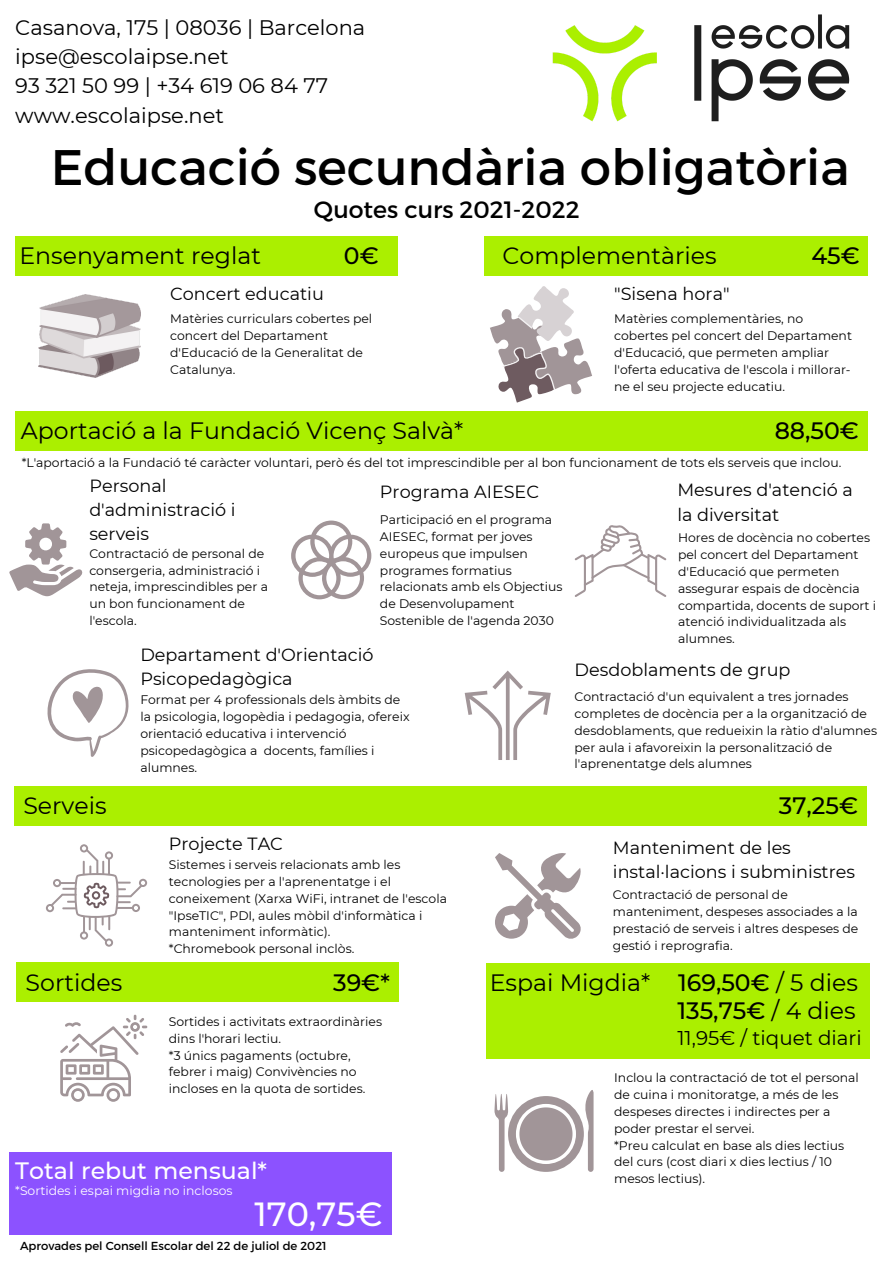
<style>
.page{position:relative;width:893px;height:1263px;background:#fff}
.page>*{position:absolute;margin:0;border:0;box-sizing:border-box;transform-origin:0 0}
.t1{font:49.88px "Montserrat";color:#000}
.t2{font:500 33.38px "Montserrat";color:#fff}
.t3{font:23.62px "Montserrat";color:#000}
.t4{font:500 23.62px "Montserrat";color:#000}
.t5{font:500 23.62px "Montserrat";color:#fff}
.t6{font:21px "Montserrat";color:#000}
.t7{font:19.88px "Montserrat";color:#000}
.t8{font:17.62px/24.2px "Montserrat";color:#000}
.t9{font:12.38px/16.9px "Montserrat";color:#000}
.t10{font:12.38px "Montserrat";color:#fff}
.t11{font:11.62px "Montserrat";color:#000}
.s1{font-weight:400}
</style>
<div class="page">
<img style="left:552px;top:14px;width:298px;height:108px">
<div style="left:15px;top:236px;width:382px;height:39px;background:#abef00"></div>
<div style="left:484px;top:236px;width:384px;height:39px;background:#abef00"></div>
<div style="left:15px;top:411px;width:853px;height:39px;background:#abef00"></div>
<div style="left:14px;top:786px;width:852px;height:40px;background:#abef00"></div>
<div style="left:17px;top:963px;width:382px;height:39px;background:#abef00"></div>
<div style="left:485px;top:963px;width:384px;height:95px;background:#abef00"></div>
<div style="left:10px;top:1152px;width:382px;height:83px;background:#8c52ff"></div>
<img style="left:38px;top:294px;width:102px;height:83px">
<svg style="left:490px;top:286px;width:102px;height:117px"></svg>
<svg style="left:574px;top:525px;width:92px;height:72px"></svg>
<svg style="left:46px;top:844px;width:101px;height:103px"></svg>
<svg style="left:495px;top:853px;width:86px;height:86px"></svg>
<svg style="left:60px;top:1015px;width:87px;height:87px"></svg>
<svg style="left:494px;top:1090px;width:99px;height:82px"></svg>
<svg style="left:465px;top:670px;width:86px;height:90px"></svg>
<svg style="left:47px;top:669px;width:82px;height:88px"></svg>
<svg style="left:9px;top:523px;width:73px;height:73px"></svg>
<svg style="left:291px;top:520px;width:80px;height:79px"></svg>
<p class="t6" style="left:15px;top:14px;width:352px">Casanova, 175 | 08036 | Barcelona</p>
<p class="t6" style="left:15px;top:44px;width:215px">ipse@escolaipse.net</p>
<p class="t6" style="left:15px;top:73px;width:314px">93 321 50 99 | +34 619 06 84 77</p>
<p class="t6" style="left:15px;top:102px;width:210px">www.escolaipse.net</p>
<p class="t1" style="left:51px;top:135px;width:800px">Educació secundària obligatòria</p>
<p class="t3" style="left:314px;top:194px;width:267px">Quotes curs 2021-2022</p>
<p class="t3" style="left:19px;top:241px;width:243px">Ensenyament reglat</p>
<p class="t4" style="left:344px;top:241px;width:36px">0€</p>
<p class="t3" style="left:502px;top:241px;width:216px">Complementàries</p>
<p class="t4" style="left:811px;top:241px;width:50px">45€</p>
<p class="t8" style="left:170px;top:282px;width:155px">Concert educatiu</p>
<p class="t8" style="left:614px;top:282px;width:117px">"Sisena hora"</p>
<p class="t9" style="left:614px;top:310px;width:239px">Matèries complementàries, no cobertes pel concert del Departament d'Educació, que permeten ampliar l'oferta educativa de l'escola i millorar&shy;ne el seu projecte educatiu.</p>
<p class="t9" style="left:170px;top:310px;width:204px">Matèries curriculars cobertes pel concert del Departament d'Educació de la Generalitat de<br>Catalunya.</p>
<p class="t3" style="left:21px;top:416px;width:444px">Aportació a la Fundació Vicenç Salvà*</p>
<p class="t4" style="left:774px;top:416px;width:86px">88,50€</p>
<p class="t9" style="left:22px;top:454px;width:821px">*L'aportació a la Fundació té caràcter voluntari, però és del tot imprescindible per al bon funcionament de tots els serveis que inclou.</p>
<p class="t8" style="left:89px;top:473px;width:148px">Personal d'administració i serveis</p>
<p class="t9" style="left:89px;top:545px;width:180px">Contractació de personal de consergeria, administració i neteja, imprescindibles per a un bon funcionament de l'escola.</p>
<p class="t8" style="left:380px;top:480px;width:161px">Programa AIESEC</p>
<p class="t9" style="left:380px;top:511px;width:184px">Participació en el programa<br>AIESEC, format per joves europeus que impulsen programes formatius relacionats amb els Objectius de Desenvolupament<br>Sostenible de l'agenda 2030</p>
<p class="t3" style="left:23px;top:791px;width:85px">Serveis</p>
<p class="t8" style="left:140px;top:643px;width:235px">Departament d'Orientació<br>Psicopedagògica</p>
<p class="t9" style="left:140px;top:691px;width:271px">Format per 4 professionals dels àmbits de la psicologia, logopèdia i pedagogia, ofereix orientació educativa i intervenció psicopedagògica a docents, famílies i alumnes.</p>
<p class="t8" style="left:169px;top:832px;width:116px">Projecte TAC</p>
<p class="t9" style="left:169px;top:856px;width:279px">Sistemes i serveis relacionats amb les tecnologies per a l'aprenentatge i el coneixement (Xarxa WiFi, intranet de l'escola "IpseTIC", PDI, aules mòbil d'informàtica i manteniment informàtic).</p>
<p class="t9" style="left:169px;top:940px;width:187px">*Chromebook personal inclòs.</p>
<p class="t8" style="left:677px;top:478px;width:177px">Mesures d'atenció a la diversitat</p>
<p class="t9" style="left:678px;top:529px;width:199px">Hores de docència no cobertes pel concert del Departament d'Educació que permeten assegurar espais de docència compartida, docents de suport i atenció individualitzada als alumnes.</p>
<p class="t8" style="left:574px;top:658px;width:217px">Desdoblaments de grup</p>
<p class="t9" style="left:574px;top:688px;width:304px">Contractació d'un equivalent a tres jornades completes de docència per a la organització de desdoblaments, que redueixin la ràtio d'alumnes per aula i afavoreixin la personalització de l'aprenentatge dels alumnes</p>
<p class="t4" style="left:779px;top:791px;width:81px">37,25€</p>
<p class="t8" style="left:613px;top:835px;width:244px">Manteniment de les instal·lacions i subministres</p>
<p class="t9" style="left:613px;top:886px;width:247px">Contractació de personal de manteniment, despeses associades a la prestació de serveis i altres despeses de gestió i reprografia.</p>
<p class="t3" style="left:26px;top:968px;width:98px">Sortides</p>
<p class="t4" style="left:333px;top:968px;width:58px">39€*</p>
<p class="t3" style="left:490px;top:968px;width:162px">Espai Migdia*</p>
<p class="t4" style="left:678px;top:968px;width:181px">169,50€ <span class="s1">/ 5 dies</span></p>
<p class="t9" style="left:169px;top:1013px;width:215px">Sortides i activitats extraordinàries dins l'horari lectiu.</p>
<p class="t9" style="left:169px;top:1047px;width:198px">*3 únics pagaments (octubre, febrer i maig) Convivències no incloses en la quota de sortides.</p>
<p class="t5" style="left:15px;top:1156px;width:253px">Total rebut mensual*</p>
<p class="t2" style="left:254px;top:1194px;width:130px">170,75€</p>
<p class="t10" style="left:15px;top:1183px;width:219px">*Sortides i espai migdia no inclosos</p>
<p class="t11" style="left:20px;top:1238px;width:308px">Aprovades pel Consell Escolar del 22 de juliol de 2021</p>
<p class="t4" style="left:677px;top:996px;width:180px">135,75€ <span class="s1">/ 4 dies</span></p>
<p class="t7" style="left:677px;top:1026px;width:186px">11,95€ / tiquet diari</p>
<p class="t9" style="left:614px;top:1069px;width:246px">Inclou la contractació de tot el personal de cuina i monitoratge, a més de les despeses directes i indirectes per a poder prestar el servei.</p>
<p class="t9" style="left:614px;top:1136px;width:232px">*Preu calculat en base als dies lectius del curs (cost diari x dies lectius / 10 mesos lectius).</p>
</div>
